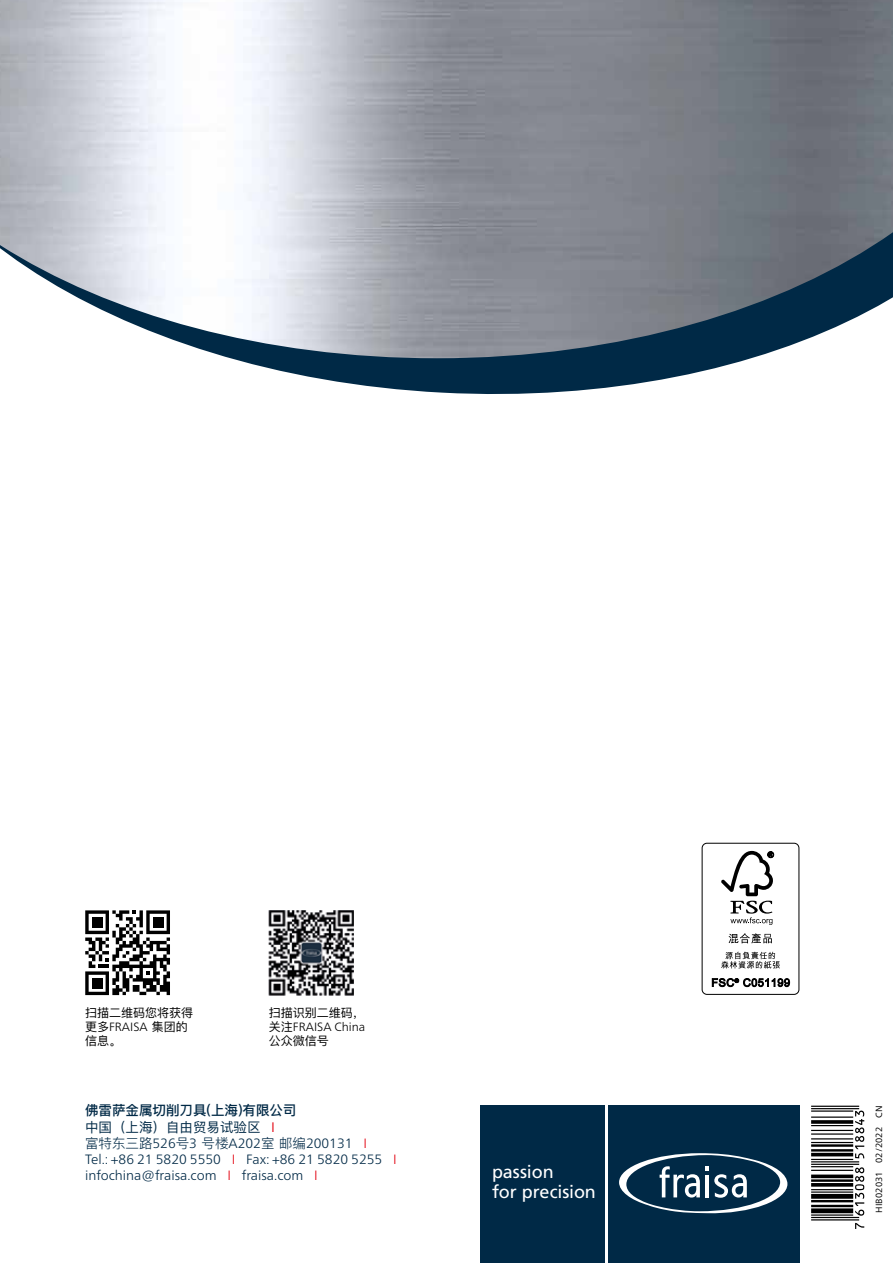
<style>
.page{position:relative;width:893px;height:1263px;background:#fff}
.page>*{position:absolute;margin:0;border:0;box-sizing:border-box;transform-origin:0 0}
.t1{font:18px/19.5px "Frutiger LT Std";letter-spacing:-.005em;color:#fff}
.t2{font:300 13.5px/16.2px "Frutiger Neue LT Pro";color:#002946}
.t3{font:500 13.5px/16.2px "Ping Fang SC";color:#002946}
.t4{font:12px "Ping Fang SC";color:#000}
.t5{font:300 12px "Frutiger Neue LT Pro";color:#000}
.t6{font:9px "Frutiger Neue LT Pro";letter-spacing:.015em;color:#000}
.s1{font-family:"Ping Fang SC";font-weight:400}
.s2{font-weight:400}
.s3{font-weight:400;color:#e30613}
.s4{font-family:"Ping Fang SC"}
.s5{color:#e30613}
</style>
<div class="page">
<svg style="left:230px;top:358px;width:522px;height:36px;fill:#002946"></svg>
<img style="left:0;top:0;width:893px;height:358px">
<div style="left:480px;top:1106px;width:128px;height:157px;background:#002946"></div>
<hr style="left:606px;top:1106px;width:2px;height:157px;background:#fff">
<div style="left:608px;top:1106px;width:191px;height:157px;background:#002946"></div>
<svg style="left:619px;top:1153px;width:168px;height:61px"></svg>
<svg style="left:85px;top:910px;width:85px;height:85px"></svg>
<img style="left:269px;top:910px;width:85px;height:85px">
<svg style="left:811px;top:1106px;width:53px;height:123px"></svg>
<div style="left:702px;top:843px;width:97px;height:152px;border:1px solid #000;border-radius:5px"></div>
<svg style="left:721px;top:851px;width:53px;height:74px"></svg>
<svg style="left:728px;top:933px;width:44px;height:10px"></svg>
<svg style="left:721px;top:951px;width:59px;height:17px"></svg>
<svg style="left:712px;top:978px;width:78px;height:9px"></svg>
<p class="t4" style="left:85px;top:1005px;width:109px">扫描二维码您将获得</p>
<p class="t5" style="left:85px;top:1020px;width:104px"><span class="s1">更多</span>FRAISA <span class="s1">集团的</span></p>
<p class="t4" style="left:85px;top:1034px;width:37px">信息。</p>
<p class="t4" style="left:269px;top:1005px;width:97px">扫描识别二维码，</p>
<p class="t5" style="left:269px;top:1020px;width:98px"><span class="s1">关注</span>FRAISA China</p>
<p class="t4" style="left:269px;top:1034px;width:61px">公众微信号</p>
<p class="t3" style="left:85px;top:1102px;width:213px">佛雷萨金属切削刀具(上海)有限公司<span class="s2">中国（上海）自由贸易试验区</span> <span class="s3">I</span></p>
<p class="t2" style="left:85px;top:1135px;width:313px"><span class="s4">富特东三路</span>526<span class="s4">号</span>3 <span class="s4">号楼</span>A202<span class="s4">室 邮编</span>200131 <span class="s5">I<br></span>Tel.: +86 21 5820 5550 <span class="s5">I</span> Fax: +86 21 5820 5255 <span class="s5">I </span>infochina@fraisa.com <span class="s5">I</span> fraisa.com <span class="s5">I</span></p>
<h1 class="t1" style="left:492px;top:1162px;width:105px">passion<br>for precision</h1>
<h1 class="t1" style="left:492px;top:1175px;width:63px">passion</h1>
<p class="t6" style="left:874px;top:1213px;width:109px;rotate:-90deg">HIB02031 02/2022 CN</p>
</div>
